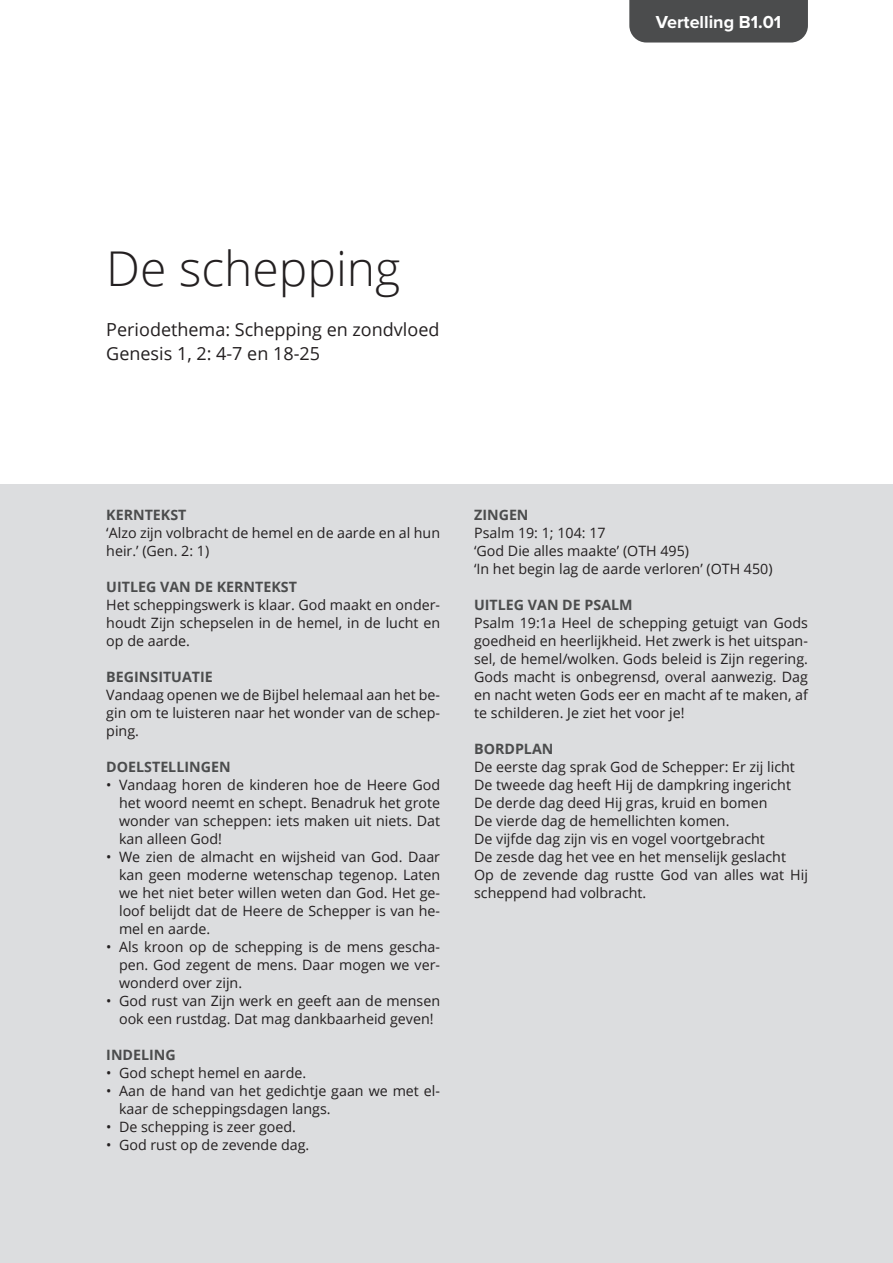
<style>
.page{position:relative;width:893px;height:1263px;background:#fff}
.page>*{position:absolute;margin:0;border:0;box-sizing:border-box;transform-origin:0 0}
.Hoofdkop{font:300 48px "Open Sans";color:#231f20}
.Onderkopje{font:18px "Open Sans";color:#231f20}
.t1{font:700 18px "Proxima Nova";color:#fff}
.Body{font:14.25px/18px "Open Sans";color:#231f20;text-align:justify}
.Tussenkop{font:700 14.25px "Open Sans";color:#4b4c4d}
</style>
<div class="page">
<div style="left:0;top:484px;width:893px;height:779px;background:#dcdddf"></div>
<div style="left:629px;top:0;width:179px;height:43px;background:#4b4c4d"></div>
<p class="t1" style="left:656px;top:9px;width:127px">Vertelling B1.01</p>
<p class="Hoofdkop" style="left:106px;top:236px;width:295px">De schepping</p>
<p class="Onderkopje" style="left:106px;top:317px;width:335px">Periodethema: Schepping en zondvloed</p>
<p class="Onderkopje" style="left:106px;top:341px;width:215px">Genesis 1, 2: 4-7 en 18-25</p>
<p class="Tussenkop" style="left:106px;top:505px;width:82px">KERNTEKST</p>
<p class="Body" style="left:106px;top:524px;width:335px">‘Alzo zijn volbracht de hemel en de aarde en al hun heir.’ (Gen. 2: 1)</p>
<p class="Tussenkop" style="left:106px;top:577px;width:192px">UITLEG VAN DE KERNTEKST</p>
<p class="Body" style="left:106px;top:596px;width:335px">Het scheppingswerk is klaar. God maakt en onder&shy;houdt Zijn schepselen in de hemel, in de lucht en op de aarde.</p>
<p class="Tussenkop" style="left:106px;top:667px;width:108px">BEGINSITUATIE</p>
<p class="Body" style="left:106px;top:686px;width:335px">Vandaag openen we de Bijbel helemaal aan het be&shy;gin om te luisteren naar het wonder van de schep&shy;ping.</p>
<p class="Tussenkop" style="left:106px;top:757px;width:126px">DOELSTELLINGEN</p>
<p class="Body" style="left:119px;top:776px;width:323px;text-indent:-13px">• Vandaag horen de kinderen hoe de Heere God het woord neemt en schept. Benadruk het grote wonder van scheppen: iets maken uit niets. Dat kan alleen God!</p>
<p class="Body" style="left:119px;top:848px;width:323px;text-indent:-13px">• We zien de almacht en wijsheid van God. Daar kan geen moderne wetenschap tegenop. Laten we het niet beter willen weten dan God. Het ge&shy;loof belijdt dat de Heere de Schepper is van he&shy;mel en aarde.</p>
<p class="Body" style="left:119px;top:938px;width:323px;text-indent:-13px">• Als kroon op de schepping is de mens gescha&shy;pen. God zegent de mens. Daar mogen we ver&shy;wonderd over zijn.</p>
<p class="Body" style="left:106px;top:992px;width:335px;text-align:center">• God rust van Zijn werk en geeft aan de mensen ook een rustdag. Dat mag dankbaarheid geven!</p>
<p class="Tussenkop" style="left:106px;top:1045px;width:71px">INDELING</p>
<p class="Body" style="left:106px;top:1064px;width:201px">• God schept hemel en aarde.</p>
<p class="Body" style="left:119px;top:1082px;width:323px;text-indent:-13px">• Aan de hand van het gedichtje gaan we met el&shy;kaar de scheppingsdagen langs.</p>
<p class="Body" style="left:106px;top:1118px;width:191px">• De schepping is zeer goed.</p>
<p class="Body" style="left:106px;top:1136px;width:204px">• God rust op de zevende dag.</p>
<p class="Tussenkop" style="left:474px;top:505px;width:56px">ZINGEN</p>
<p class="Body" style="left:474px;top:524px;width:133px">Psalm 19: 1; 104: 17</p>
<p class="Body" style="left:474px;top:542px;width:216px">‘God Die alles maakte’ (OTH 495)</p>
<p class="Body" style="left:474px;top:560px;width:300px">‘In het begin lag de aarde verloren’ (OTH 450)</p>
<p class="Tussenkop" style="left:474px;top:595px;width:160px">UITLEG VAN DE PSALM</p>
<p class="Body" style="left:474px;top:614px;width:335px">Psalm 19:1a Heel de schepping getuigt van Gods goedheid en heerlijkheid. Het zwerk is het uitspan&shy;sel, de hemel/wolken. Gods beleid is Zijn regering.<br>Gods macht is onbegrensd, overal aanwezig. Dag en nacht weten Gods eer en macht af te maken, af te schilderen. Je ziet het voor je!</p>
<p class="Tussenkop" style="left:474px;top:739px;width:81px">BORDPLAN</p>
<p class="Body" style="left:474px;top:758px;width:322px">De eerste dag sprak God de Schepper: Er zij licht</p>
<p class="Body" style="left:474px;top:776px;width:318px">De tweede dag heeft Hij de dampkring ingericht</p>
<p class="Body" style="left:474px;top:794px;width:295px">De derde dag deed Hij gras, kruid en bomen</p>
<p class="Body" style="left:474px;top:812px;width:257px">De vierde dag de hemellichten komen.</p>
<p class="Body" style="left:474px;top:830px;width:292px">De vijfde dag zijn vis en vogel voortgebracht</p>
<p class="Body" style="left:474px;top:848px;width:313px">De zesde dag het vee en het menselijk geslacht</p>
<p class="Body" style="left:474px;top:866px;width:335px">Op de zevende dag rustte God van alles wat Hij scheppend had volbracht.</p>
</div>
